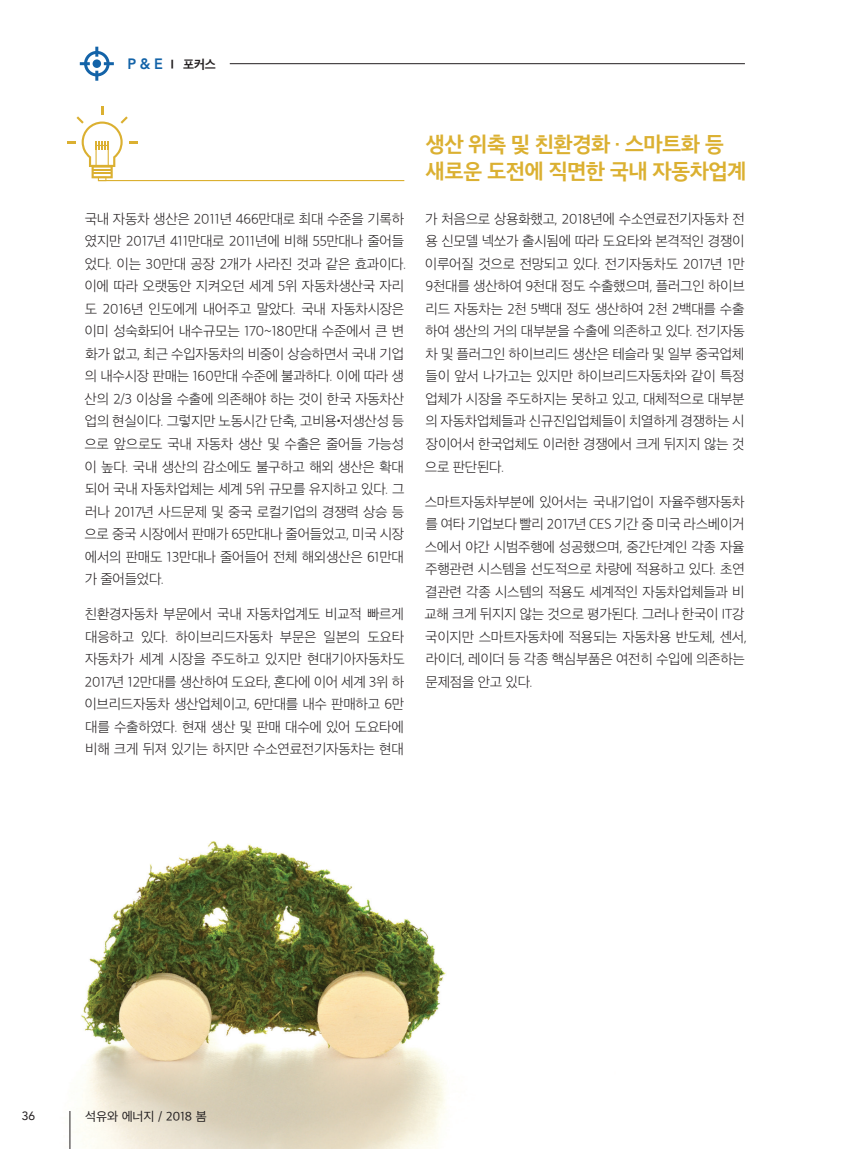
<style>
.page{position:relative;width:847px;height:1149px;background:#fff}
.page>*{position:absolute;margin:0;border:0;box-sizing:border-box;transform-origin:0 0}
.발문{font:21px "SD Gothic Neob f Bd";letter-spacing:-.03em;color:#dbb031}
.본문-산돌고딕네오{font:13.5px/22.5px "SD Gothic Neoa b Ult Lt";letter-spacing:-.02em;color:#231f20}
.t1{font:12px "SD Gothic Neoa d Rg";letter-spacing:-.01em;color:#231f20}
.소제목-산돌고딕네오{font:12px "SD Gothic Neoa g Bd";color:#231f20}
.t2{font:12px "Avenir LT";color:#231f20}
.s1{font-family:"Avenir LT";font-weight:800;font-size:15px;color:#1363a8}
.s2{font-family:"Gotham";font-weight:700}
</style>
<div class="page">
<img style="left:69px;top:841px;width:378px;height:307px">
<svg style="left:67px;top:107px;width:70px;height:74px"></svg>
<hr style="left:98px;top:180px;width:306px;height:1px;background:#dbb031">
<hr style="left:230px;top:63px;width:514px;height:1px;background:#231f20">
<div style="left:84px;top:51px;width:25px;height:25px;border:3px solid #1363a8;border-radius:50%"></div>
<svg style="left:92px;top:59px;width:9px;height:9px"></svg>
<svg style="left:95px;top:71px;width:3px;height:10px"></svg>
<svg style="left:104px;top:62px;width:10px;height:3px"></svg>
<svg style="left:80px;top:47px;width:18px;height:18px"></svg>
<hr style="left:70px;top:1110px;width:1px;height:38px;background:#231f20">
<p class="소제목-산돌고딕네오" style="left:127px;top:58px;width:90px"><span class="s1">P &amp; E</span> I 포커스</p>
<p class="본문-산돌고딕네오" style="left:84px;top:207px;width:323px">국내 자동차 생산은 2011년 466만대로 최대 수준을 기록하 였지만 2017년 411만대로 2011년에 비해 55만대나 줄어들 었다. 이는 30만대 공장 2개가 사라진 것과 같은 효과이다. 이에 따라 오랫동안 지켜오던 세계 5위 자동차생산국 자리 도 2016년 인도에게 내어주고 말았다. 국내 자동차시장은 이미 성숙화되어 내수규모는 170~180만대 수준에서 큰 변 화가 없고, 최근 수입자동차의 비중이 상승하면서 국내 기업 의 내수시장 판매는 160만대 수준에 불과하다. 이에 따라 생 산의 2/3 이상을 수출에 의존해야 하는 것이 한국 자동차산 업의 현실이다. 그렇지만 노동시간 단축, 고비용<span class="s2">·</span>저생산성 등 으로 앞으로도 국내 자동차 생산 및 수출은 줄어들 가능성 이 높다. 국내 생산의 감소에도 불구하고 해외 생산은 확대 되어 국내 자동차업체는 세계 5위 규모를 유지하고 있다. 그 러나 2017년 사드문제 및 중국 로컬기업의 경쟁력 상승 등 으로 중국 시장에서 판매가 65만대나 줄어들었고, 미국 시장 에서의 판매도 13만대나 줄어들어 전체 해외생산은 61만대 가 줄어들었다.</p>
<p class="본문-산돌고딕네오" style="left:84px;top:603px;width:321px;text-align:justify">친환경자동차 부문에서 국내 자동차업계도 비교적 빠르게 대응하고 있다. 하이브리드자동차 부문은 일본의 도요타 자동차가 세계 시장을 주도하고 있지만 현대기아자동차도 2017년 12만대를 생산하여 도요타, 혼다에 이어 세계 3위 하 이브리드자동차 생산업체이고, 6만대를 내수 판매하고 6만 대를 수출하였다. 현재 생산 및 판매 대수에 있어 도요타에 비해 크게 뒤져 있기는 하지만 수소연료전기자동차는 현대</p>
<p class="발문" style="left:425px;top:134px;width:300px">생산 위축 및 친환경화 · 스마트화 등</p>
<p class="발문" style="left:425px;top:161px;width:322px">새로운 도전에 직면한 국내 자동차업계</p>
<p class="본문-산돌고딕네오" style="left:425px;top:207px;width:321px;text-align:justify">가 처음으로 상용화했고, 2018년에 수소연료전기자동차 전 용 신모델 넥쏘가 출시됨에 따라 도요타와 본격적인 경쟁이 이루어질 것으로 전망되고 있다. 전기자동차도 2017년 1만 9천대를 생산하여 9천대 정도 수출했으며, 플러그인 하이브 리드 자동차는 2천 5백대 정도 생산하여 2천 2백대를 수출 하여 생산의 거의 대부분을 수출에 의존하고 있다. 전기자동 차 및 플러그인 하이브리드 생산은 테슬라 및 일부 중국업체 들이 앞서 나가고는 있지만 하이브리드자동차와 같이 특정 업체가 시장을 주도하지는 못하고 있고, 대체적으로 대부분 의 자동차업체들과 신규진입업체들이 치열하게 경쟁하는 시 장이어서 한국업체도 이러한 경쟁에서 크게 뒤지지 않는 것 으로 판단된다.</p>
<p class="본문-산돌고딕네오" style="left:424px;top:490px;width:324px">스마트자동차부분에 있어서는 국내기업이 자율주행자동차 를 여타 기업보다 빨리 2017년 CES 기간 중 미국 라스베이거 스에서 야간 시범주행에 성공했으며, 중간단계인 각종 자율 주행관련 시스템을 선도적으로 차량에 적용하고 있다. 초연 결관련 각종 시스템의 적용도 세계적인 자동차업체들과 비 교해 크게 뒤지지 않는 것으로 평가된다. 그러나 한국이 IT강 국이지만 스마트자동차에 적용되는 자동차용 반도체, 센서, 라이더, 레이더 등 각종 핵심부품은 여전히 수입에 의존하는 문제점을 안고 있다.</p>
<p class="t2" style="left:22px;top:1108px;width:15px">36</p>
<p class="t1" style="left:85px;top:1109px;width:123px">석유와 에너지 / 2018 봄</p>
</div>
